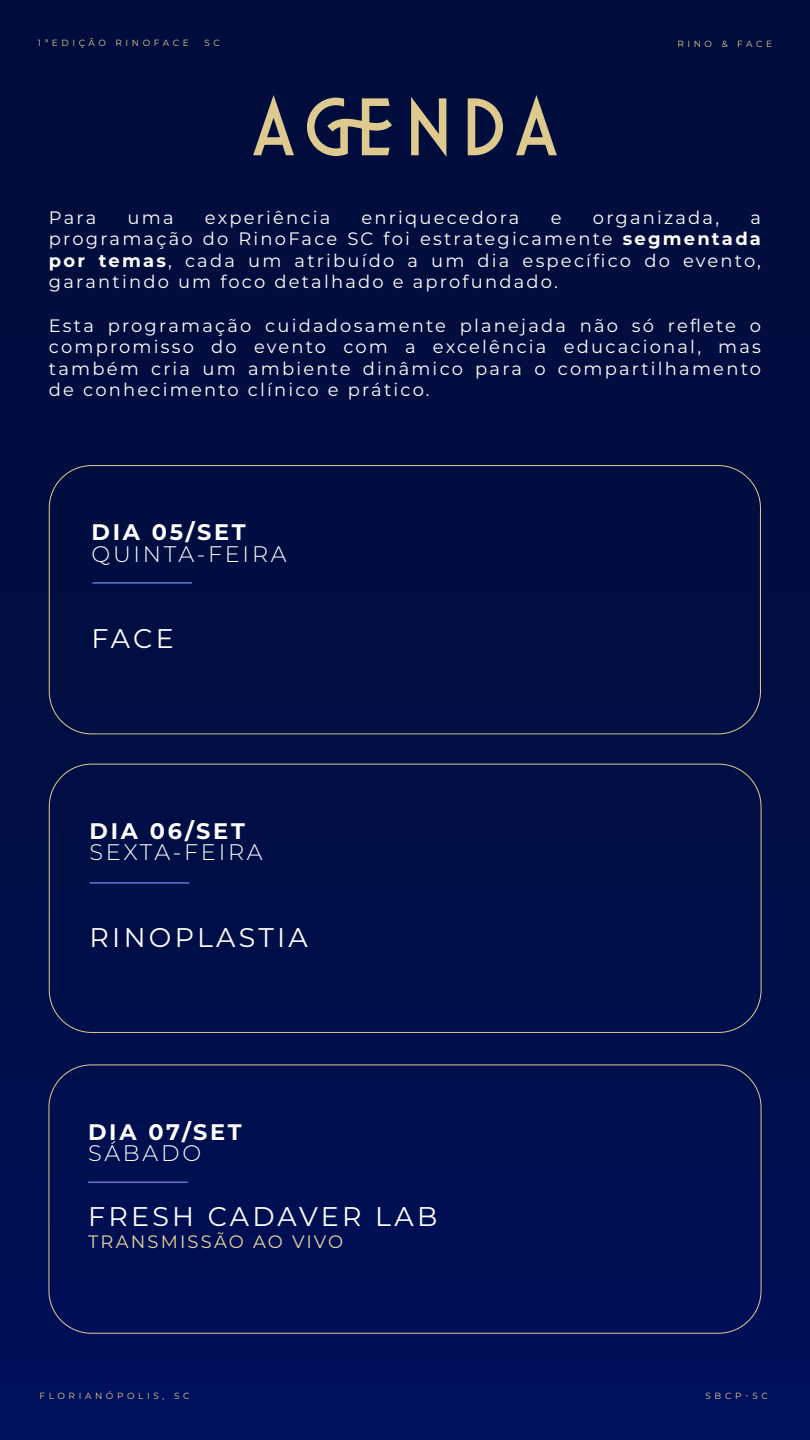
<style>
.page{position:relative;width:810px;height:1440px;background:#fff}
.page>*{position:absolute;margin:0;border:0;box-sizing:border-box;transform-origin:0 0}
.t1{font:700 75.82px "Florisha";color:#deca8f}
.t2{font:27px "Montserrat";letter-spacing:.12em;color:#fff}
.t3{font:300 22.5px "Montserrat";letter-spacing:.12em;color:#fff}
.t4{font:700 22.5px "Montserrat";letter-spacing:.12em;color:#fff}
.t5{font:18px/21.6px "Montserrat";letter-spacing:.12em;color:#fff;text-align:justify}
.t6{font:18px "Montserrat";letter-spacing:.12em;color:#e8d599}
.t7{font:9px "Montserrat";letter-spacing:.4em;color:#deca8f}
.s1{font-weight:700}
</style>
<div class="page">
<div style="left:0;top:0;width:810px;height:1440px;background:linear-gradient(to bottom,#000d37,#021156)"></div>
<hr style="left:92px;top:582px;width:100px;height:2px;background:#6174cf">
<hr style="left:90px;top:882px;width:99px;height:2px;background:#6174cf">
<hr style="left:88px;top:1182px;width:100px;height:1px;background:#6174cf">
<p class="t7" style="left:38px;top:37px;width:153px">1ªEDIÇÃO RINOFACE</p>
<p class="t7" style="left:204px;top:37px;width:17px">S C</p>
<p class="t7" style="left:677px;top:38px;width:96px">RINO &amp; FACE</p>
<h1 class="t1" style="left:247px;top:73px;width:317px">AGENDA</h1>
<p class="t5" style="left:49px;top:206px;width:49px">Para</p>
<p class="t5" style="left:128px;top:206px;width:48px">uma</p>
<p class="t5" style="left:205px;top:206px;width:127px">experiência</p>
<p class="t5" style="left:362px;top:206px;width:159px">enriquecedora</p>
<p class="t5" style="left:551px;top:206px;width:12px">e</p>
<p class="t5" style="left:593px;top:206px;width:128px">organizada,</p>
<p class="t5" style="left:49px;top:206px;width:714px;text-indent:702px">a programação do RinoFace SC foi estrategicamente <span class="s1">segmentada por temas</span>, cada um atribuído a um dia específico do evento, garantindo um foco detalhado e aprofundado.</p>
<p class="t5" style="left:49px;top:314px;width:714px">Esta programação cuidadosamente planejada não só reflete o compromisso do evento com a excelência educacional, mas também cria um ambiente dinâmico para o compartilhamento de conhecimento clínico e prático.</p>
<p class="t4" style="left:92px;top:516px;width:156px">DIA 05/SET</p>
<p class="t3" style="left:92px;top:539px;width:197px">QUINTA-FEIRA</p>
<h2 class="t2" style="left:92px;top:620px;width:84px">FACE</h2>
<p class="t4" style="left:90px;top:815px;width:157px">DIA 06/SET</p>
<p class="t3" style="left:90px;top:837px;width:175px">SEXTA-FEIRA</p>
<h2 class="t2" style="left:90px;top:919px;width:220px">RINOPLASTIA</h2>
<p class="t4" style="left:88px;top:1115px;width:155px">DIA 07/SET</p>
<p class="t3" style="left:88px;top:1138px;width:115px">SÁBADO</p>
<h2 class="t2" style="left:88px;top:1198px;width:351px">FRESH CADAVER LAB</h2>
<p class="t6" style="left:88px;top:1229px;width:257px">TRANSMISSÃO AO VIVO</p>
<p class="t7" style="left:40px;top:1390px;width:152px">FLORIANÓPOLIS, SC</p>
<p class="t7" style="left:706px;top:1390px;width:64px">SBCP-SC</p>
</div>
